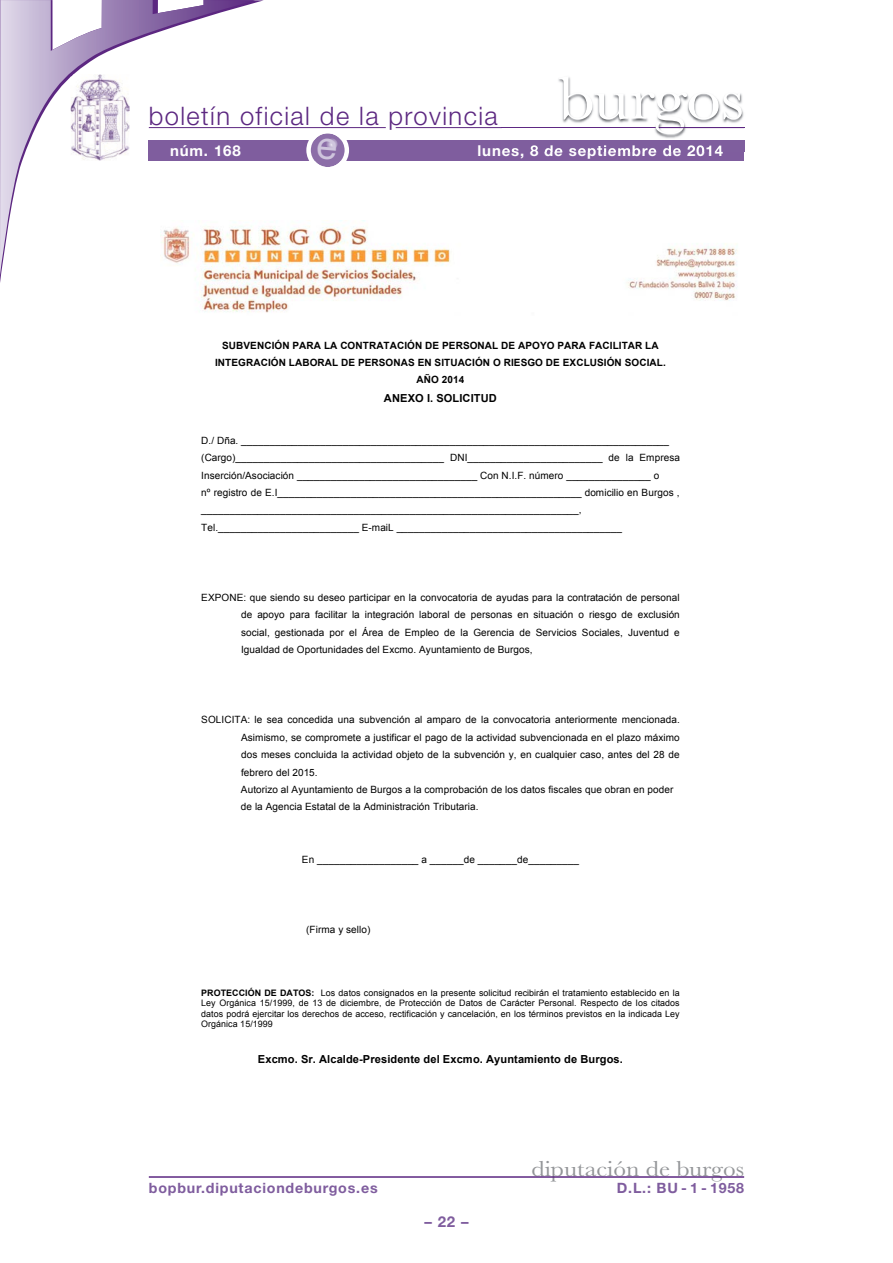
<style>
.page{position:relative;width:893px;height:1263px;background:#fff}
.page>*{position:absolute;margin:0;border:0;box-sizing:border-box;transform-origin:0 0}
.t1{font:63px "Baskerville";letter-spacing:-.01em;color:#fff;scale:1.12 1}
.t2{font:300 25.5px "Helvetica Neue";letter-spacing:.055em;color:#5c2781}
.t3{font:22.5px "Baskerville";color:#939598;scale:1.12 1}
.t4{font:700 15px "Helvetica Neue";letter-spacing:.055em;color:#fff}
.t5{font:700 15px "Helvetica Neue";color:#7f5d9e}
.t6{font:700 14.25px "Helvetica Neue";letter-spacing:.055em;color:#7f5d9e}
.t7{font:700 11.1px "Arial";letter-spacing:.01em;color:#000}
.t8{font:10.05px/17.4px "Arial";letter-spacing:.01em;color:#000}
.t9{font:700 10.05px/17.4px "Arial";letter-spacing:.01em;color:#000;text-align:center}
.t10{font:8.85px/10.4px "Arial";letter-spacing:.005em;color:#000;text-align:justify}
.s1{font-weight:700}
</style>
<div class="page">
<hr style="left:396px;top:127px;width:348px;height:1px;background:#5c2781">
<hr style="left:149px;top:127px;width:237px;height:1px;background:#5c2781">
<svg style="left:0;top:0;width:255px;height:275px"></svg>
<div style="left:149px;top:140px;width:595px;height:20px;background:#7f5d9e"></div>
<hr style="left:149px;top:1176px;width:595px;height:2px;background:#5c2781">
<img style="left:558px;top:76px;width:187px;height:75px">
<img style="left:558px;top:127px;width:101px;height:1px">
<img style="left:545px;top:140px;width:199px;height:11px">
<img style="left:502px;top:145px;width:36px;height:6px">
<hr style="left:659px;top:127px;width:85px;height:1px;background:#5c2781">
<img style="left:71px;top:74px;width:59px;height:87px">
<img style="left:161px;top:221px;width:577px;height:92px">
<svg style="left:306px;top:133px;width:43px;height:34px"></svg>
<h2 class="t2" style="left:149px;top:100px;width:350px">boletín oficial de la provincia</h2>
<h1 class="t1" style="left:558px;top:60px;width:168px">burgos</h1>
<h3 class="t4" style="left:170px;top:141px;width:72px">núm. 168</h3>
<h3 class="t4" style="left:478px;top:141px;width:247px">lunes, 8 de septiembre de 2014</h3>
<p class="t9" style="left:215px;top:336px;width:452px">SUBVENCIÓN PARA LA CONTRATACIÓN DE PERSONAL DE APOYO PARA FACILITAR LA<br>INTEGRACIÓN LABORAL DE PERSONAS EN SITUACIÓN O RIESGO DE EXCLUSIÓN SOCIAL.<br>AÑO 2014</p>
<p class="t7" style="left:384px;top:392px;width:114px">ANEXO I. SOLICITUD</p>
<p class="t8" style="left:201px;top:431px;width:480px">D./ Dña. ____________________________________________________________________________ (Cargo)_____________________________________ DNI________________________ de la Empresa Inserción/Asociación ________________________________ Con N.I.F. número _______________ o<br>nº registro de E.I______________________________________________________ domicilio en Burgos , ___________________________________________________________________, Tel._________________________ E-maiL ________________________________________</p>
<p class="t8" style="left:241px;top:589px;width:440px;text-align:justify;text-indent:-40px">EXPONE: que siendo su deseo participar en la convocatoria de ayudas para la contratación de personal de apoyo para facilitar la integración laboral de personas en situación o riesgo de exclusión social, gestionada por el Área de Empleo de la Gerencia de Servicios Sociales, Juventud e Igualdad de Oportunidades del Excmo. Ayuntamiento de Burgos,</p>
<p class="t8" style="left:241px;top:711px;width:440px;text-indent:-40px">SOLICITA: le sea concedida una subvención al amparo de la convocatoria anteriormente mencionada.<br>Asimismo, se compromete a justificar el pago de la actividad subvencionada en el plazo máximo dos meses concluida la actividad objeto de la subvención y, en cualquier caso, antes del 28 de febrero del 2015.<br>Autorizo al Ayuntamiento de Burgos a la comprobación de los datos fiscales que obran en poder de la Agencia Estatal de la Administración Tributaria.</p>
<p class="t8" style="left:302px;top:851px;width:278px">En __________________ a ______de _______de_________</p>
<p class="t8" style="left:306px;top:921px;width:66px">(Firma y sello)</p>
<p class="t10" style="left:201px;top:988px;width:480px"><span class="s1">PROTECCIÓN DE DATOS:</span> Los datos consignados en la presente solicitud recibirán el tratamiento establecido en la Ley Orgánica 15/1999, de 13 de diciembre, de Protección de Datos de Carácter Personal. Respecto de los citados datos podrá ejercitar los derechos de acceso, rectificación y cancelación, en los términos previstos en la indicada Ley Orgánica 15/1999</p>
<p class="t7" style="left:258px;top:1052px;width:367px">Excmo. Sr. Alcalde-Presidente del Excmo. Ayuntamiento de Burgos.</p>
<h3 class="t3" style="left:531px;top:1155px;width:191px">diputación de burgos</h3>
<h3 class="t6" style="left:149px;top:1179px;width:230px">bopbur.diputaciondeburgos.es</h3>
<h3 class="t6" style="left:617px;top:1179px;width:129px">D.L.: BU - 1 - 1958</h3>
<h3 class="t5" style="left:424px;top:1212px;width:46px">–22–</h3>
</div>
